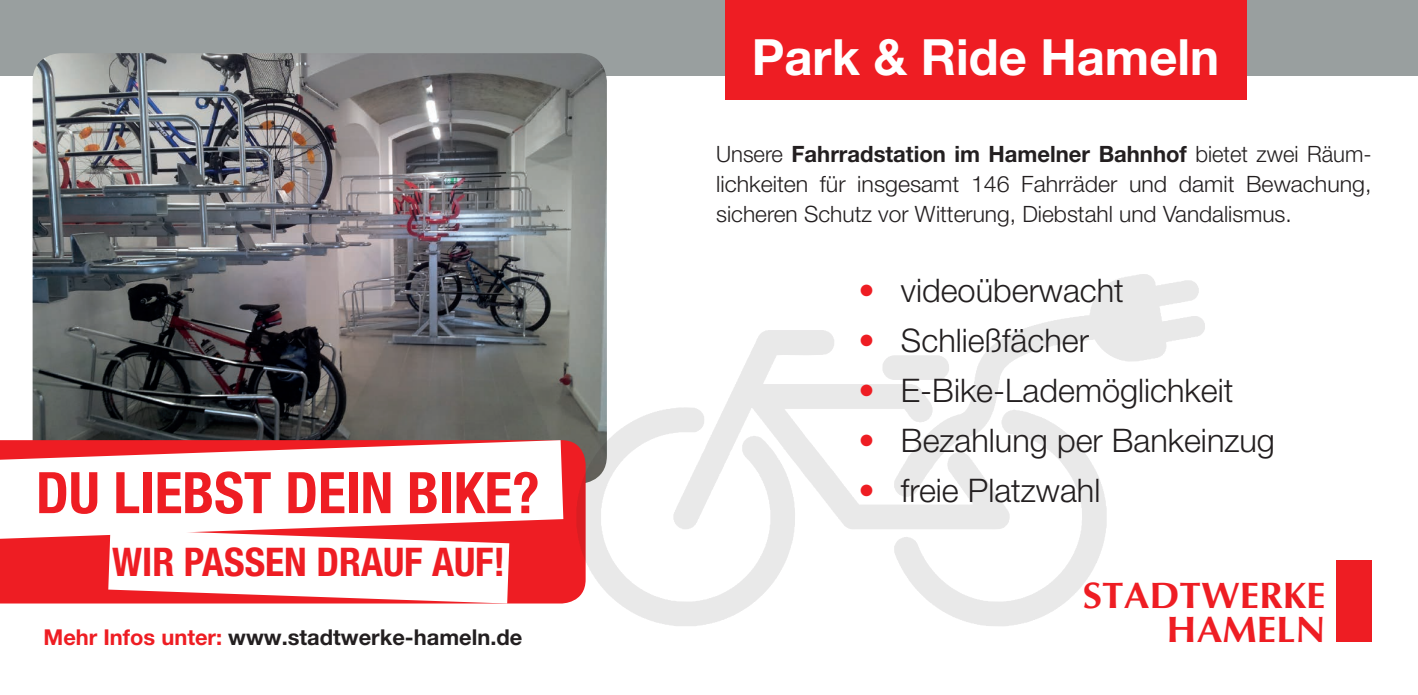
<style>
.page{position:relative;width:1418px;height:695px;background:#fff}
.page>*{position:absolute;margin:0;border:0;box-sizing:border-box;transform-origin:0 0}
.t1{font:700 condensed 57.25px "Helvetica Neue";color:#ee1d23}
.t2{font:700 50px "Helvetica Neue";color:#fff}
.t3{font:700 condensed 39.5px "Helvetica Neue";color:#ee1d23}
.t4{font:700 36.75px "Optima";color:#ee1d23;scale:1.05 1}
.t5{font:300 32.5px "Helvetica Neue";color:#231f20}
.t6{font:300 22.5px/30px "Helvetica Neue";color:#231f20;text-align:justify}
.t7{font:700 22px "Helvetica Neue";color:#231f20}
.s1{font-weight:700}
.s2{color:#ee1d23}
</style>
<div class="page">
<div style="left:0;top:0;width:1417px;height:75px;background:#999f9f"></div>
<div style="left:1335px;top:560px;width:36px;height:81px;background:#ee1d23"></div>
<img style="left:33px;top:53px;width:574px;height:387px">
<div style="left:0;top:440px;width:576px;height:163px;background:#ee1d23"></div>
<svg style="left:576px;top:274px;width:628px;height:352px"></svg>
<svg style="left:0;top:440px;width:563px;height:98px"></svg>
<svg style="left:108px;top:529px;width:401px;height:74px"></svg>
<div style="left:724px;top:0;width:522px;height:99px;background:#ee1d23"></div>
<h2 class="t2" style="left:751px;top:26px;width:469px">Park &amp; Ride Hameln</h2>
<p class="t6" style="left:716px;top:139px;width:657px">Unsere <span class="s1">Fahrradstation im Hamelner Bahnhof</span> bietet zwei Räum&shy;lichkeiten für insgesamt 146 Fahrräder und damit Bewachung, sicheren Schutz vor Witterung, Diebstahl und Vandalismus.</p>
<h3 class="t5" style="left:858px;top:271px;width:267px"><span class="s2">•</span> videoüberwacht</h3>
<h3 class="t5" style="left:858px;top:321px;width:232px"><span class="s2">•</span> Schließfächer</h3>
<h3 class="t5" style="left:858px;top:371px;width:376px"><span class="s2">•</span> E-Bike-Lademöglichkeit</h3>
<h3 class="t5" style="left:858px;top:421px;width:418px"><span class="s2">•</span> Bezahlung per Bankeinzug</h3>
<h1 class="t1" style="left:36px;top:458px;width:505px">DU LIEBST DEIN BIKE?</h1>
<h3 class="t5" style="left:858px;top:471px;width:243px"><span class="s2">•</span> freie Platzwahl</h3>
<h3 class="t3" style="left:112px;top:538px;width:394px">WIR PASSEN DRAUF AUF!</h3>
<p class="t7" style="left:43px;top:624px;width:480px"><span class="s2">Mehr Infos unter:</span> www.stadtwerke-hameln.de</p>
<h3 class="t4" style="left:1082px;top:574px;width:233px">STADTWERKE</h3>
<h3 class="t4" style="left:1166px;top:608px;width:153px">HAMELN</h3>
</div>
